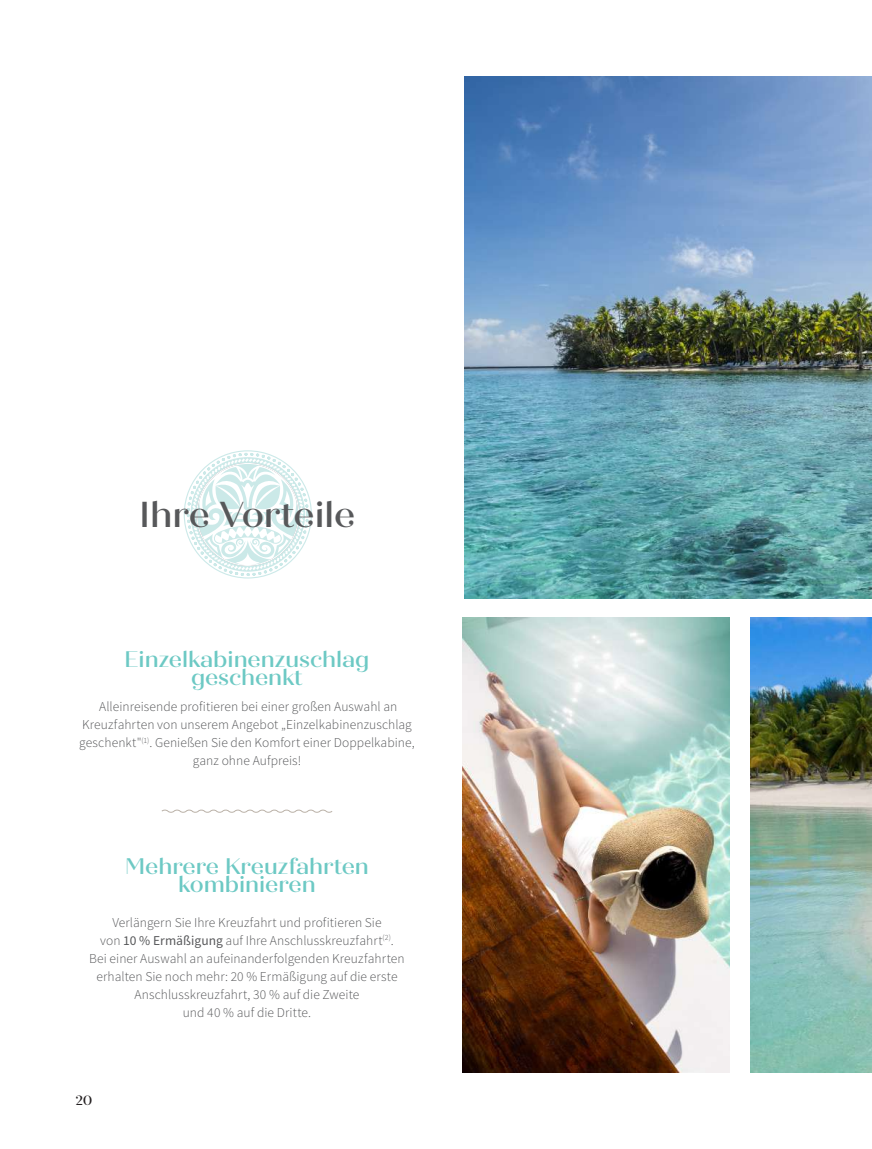
<style>
.page{position:relative;width:872px;height:1149px;background:#fff}
.page>*{position:absolute;margin:0;border:0;box-sizing:border-box;transform-origin:0 0}
.t1{font:500 36px "Quiche Display";color:#57585a}
.t2{font:500 22.5px/18px "Quiche Display";color:#6dc9c4;text-align:center}
.t3{font:300 13.5px/18px "Source Sans Pro";letter-spacing:.005em;color:#57585a;text-align:center}
.t4{font:500 13.5px "Quiche Display";color:#231f20}
.s1{font-weight:400}
</style>
<div class="page">
<img style="left:750px;top:617px;width:122px;height:454px">
<img style="left:463px;top:617px;width:266px;height:454px">
<svg style="left:161px;top:809px;width:172px;height:4px"></svg>
<div style="left:187px;top:452px;width:122px;height:124px;border:3px dashed #7dc8c6;border-radius:50%"></div>
<svg style="left:190px;top:457px;width:115px;height:114px"></svg>
<img style="left:464px;top:77px;width:408px;height:521px">
<h1 class="t1" style="left:139px;top:493px;width:217px">Ihre Vorteile</h1>
<h2 class="t2" style="left:124px;top:650px;width:246px">Einzelkabinenzuschlag geschenkt</h2>
<p class="t3" style="left:79px;top:697px;width:337px">Alleinreisende profitieren bei einer großen Auswahl an Kreuzfahrten von unserem Angebot „Einzelkabinenzuschlag geschenkt"<sup>(1)</sup>. Genießen Sie den Komfort einer Doppelkabine, ganz ohne Aufpreis!</p>
<h2 class="t2" style="left:125px;top:857px;width:245px">Mehrere Kreuzfahrten kombinieren</h2>
<p class="t3" style="left:89px;top:913px;width:317px">Verlängern Sie Ihre Kreuzfahrt und profitieren Sie<br>von <span class="s1">10 % Ermäßigung</span> auf Ihre Anschlusskreuzfahrt<sup>(2)</sup>.<br>Bei einer Auswahl an aufeinanderfolgenden Kreuzfahrten erhalten Sie noch mehr: 20 % Ermäßigung auf die erste Anschlusskreuzfahrt, 30 % auf die Zweite<br>und 40 % auf die Dritte.</p>
<p class="t4" style="left:75px;top:1092px;width:19px">20</p>
</div>
